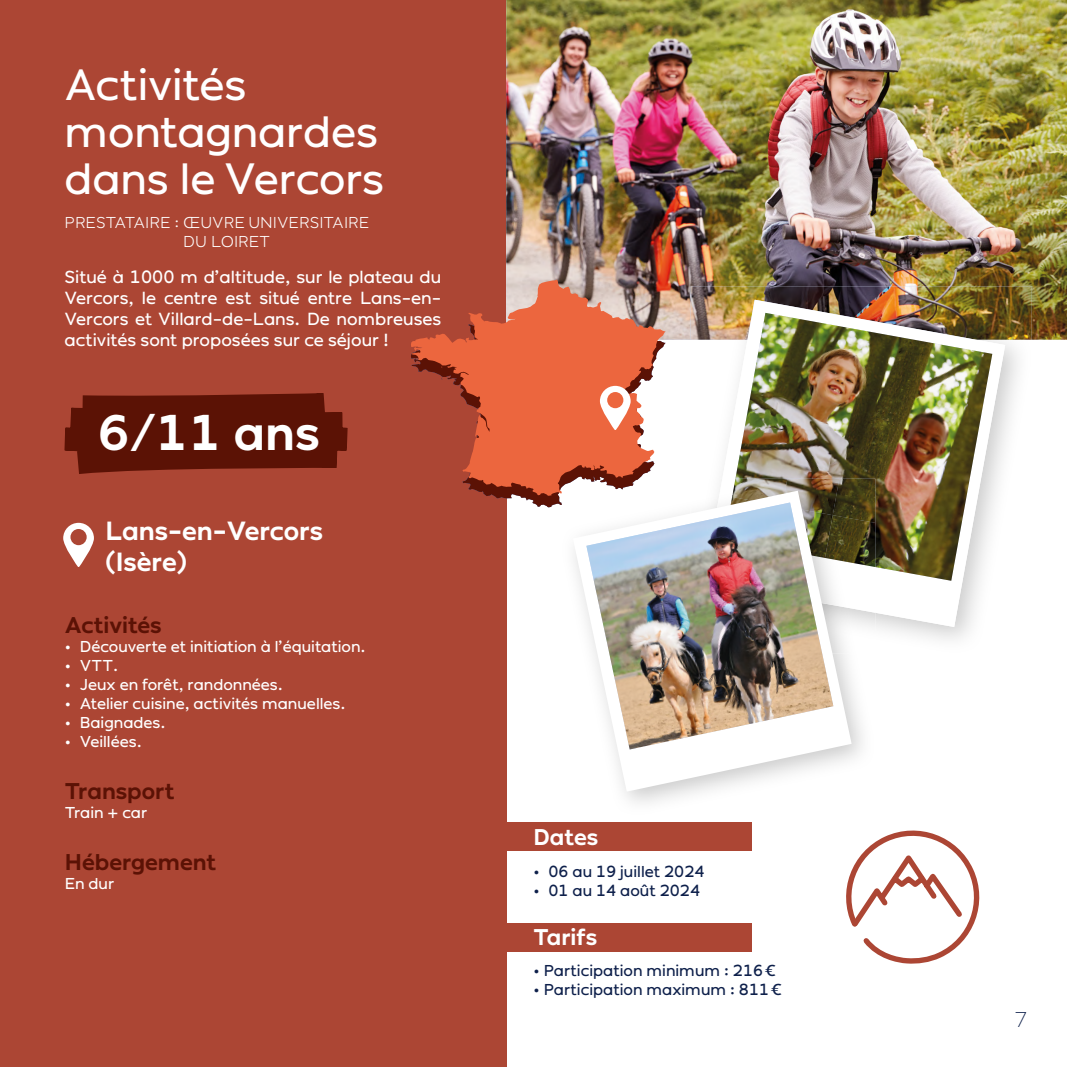
<style>
.page{position:relative;width:1067px;height:1067px;background:#fff}
.page>*{position:absolute;margin:0;border:0;box-sizing:border-box;transform-origin:0 0}
.t1{font:500 49px "Ondo";color:#fff}
.t2{font:43.75px/47.2px "Ondo";color:#fff}
.t3{font:500 26.25px/31.5px "Ondo";color:#fff}
.t4{font:500 22.75px "Ondo";color:#5b1205}
.t5{font:500 22.75px "Ondo";color:#fff}
.t6{font:200 21px "Ondo";color:#0e204b}
.t7{font:17.5px/21px "Ondo";color:#fff;text-align:justify}
.t8{font:15.75px "Ondo";color:#fff}
.t9{font:15.75px "Ondo";color:#0e204b}
.t10{font:300 15.75px/18.9px "Ondo";color:#fff}
</style>
<div class="page">
<div style="left:0;top:0;width:506px;height:1067px;background:#ac4634"></div>
<svg style="left:63px;top:523px;width:31px;height:44px"></svg>
<div style="left:70px;top:529px;width:17px;height:16px;background:#ac4634;border-radius:50%"></div>
<img style="left:506px;top:0;width:561px;height:340px">
<div style="left:455px;top:822px;width:297px;height:29px;background:#ac4634"></div>
<div style="left:455px;top:923px;width:297px;height:28px;background:#ac4634"></div>
<img style="left:690px;top:286px;width:341px;height:354px">
<img style="left:703px;top:300px;width:302px;height:327px">
<img style="left:735px;top:313px;width:257px;height:268px">
<img style="left:690px;top:487px;width:185px;height:153px">
<img style="left:703px;top:487px;width:172px;height:126px">
<img style="left:732px;top:487px;width:50px;height:3px">
<img style="left:782px;top:487px;width:50px;height:3px">
<img style="left:832px;top:487px;width:43px;height:28px">
<img style="left:851px;top:515px;width:24px;height:52px">
<svg style="left:573px;top:490px;width:278px;height:301px"></svg>
<img style="left:586px;top:502px;width:247px;height:247px">
<svg style="left:494px;top:496px;width:172px;height:11px"></svg>
<svg style="left:411px;top:279px;width:255px;height:217px;fill:#ec663e"></svg>
<img style="left:64px;top:382px;width:967px;height:105px">
<svg style="left:846px;top:830px;width:134px;height:134px"></svg>
<h2 class="t2" style="left:64px;top:60px;width:321px">Activités montagnardes dans le Vercors</h2>
<p class="t10" style="left:183px;top:213px;width:187px;text-indent:-119px">PRESTATAIRE : ŒUVRE UNIVERSITAIRE<br>DU LOIRET</p>
<p class="t7" style="left:64px;top:266px;width:378px">Situé à 1000 m d’altitude, sur le plateau du Vercors, le centre est situé entre Lans-en-Vercors et Villard-de-Lans. De nombreuses activités sont proposées sur ce séjour !</p>
<h1 class="t1" style="left:98px;top:404px;width:224px">6/11 ans</h1>
<h3 class="t3" style="left:106px;top:514px;width:219px">Lans-en-Vercors (Isère)</h3>
<h3 class="t4" style="left:65px;top:611px;width:98px">Activités</h3>
<p class="t8" style="left:65px;top:637px;width:302px">• Découverte et initiation à l’équitation.</p>
<p class="t8" style="left:65px;top:656px;width:55px">• VTT.</p>
<p class="t8" style="left:65px;top:675px;width:219px">• Jeux en forêt, randonnées.</p>
<p class="t8" style="left:65px;top:694px;width:282px">• Atelier cuisine, activités manuelles.</p>
<p class="t8" style="left:65px;top:713px;width:102px">• Baignades.</p>
<p class="t8" style="left:65px;top:731px;width:78px">• Veillées.</p>
<h3 class="t4" style="left:65px;top:777px;width:111px">Transport</h3>
<p class="t8" style="left:65px;top:802px;width:84px">Train + car</p>
<h3 class="t4" style="left:65px;top:848px;width:153px">Hébergement</h3>
<p class="t8" style="left:65px;top:873px;width:51px">En dur</p>
<h3 class="t5" style="left:533px;top:823px;width:66px">Dates</h3>
<p class="t9" style="left:533px;top:862px;width:172px">• 06 au 19 juillet 2024</p>
<p class="t9" style="left:533px;top:880px;width:168px">• 01 au 14 août 2024</p>
<h3 class="t5" style="left:533px;top:923px;width:65px">Tarifs</h3>
<p class="t9" style="left:533px;top:961px;width:244px">• Participation minimum : 216 €</p>
<p class="t9" style="left:533px;top:980px;width:249px">• Participation maximum : 811 €</p>
<p class="t6" style="left:1014px;top:1007px;width:14px">7</p>
</div>
